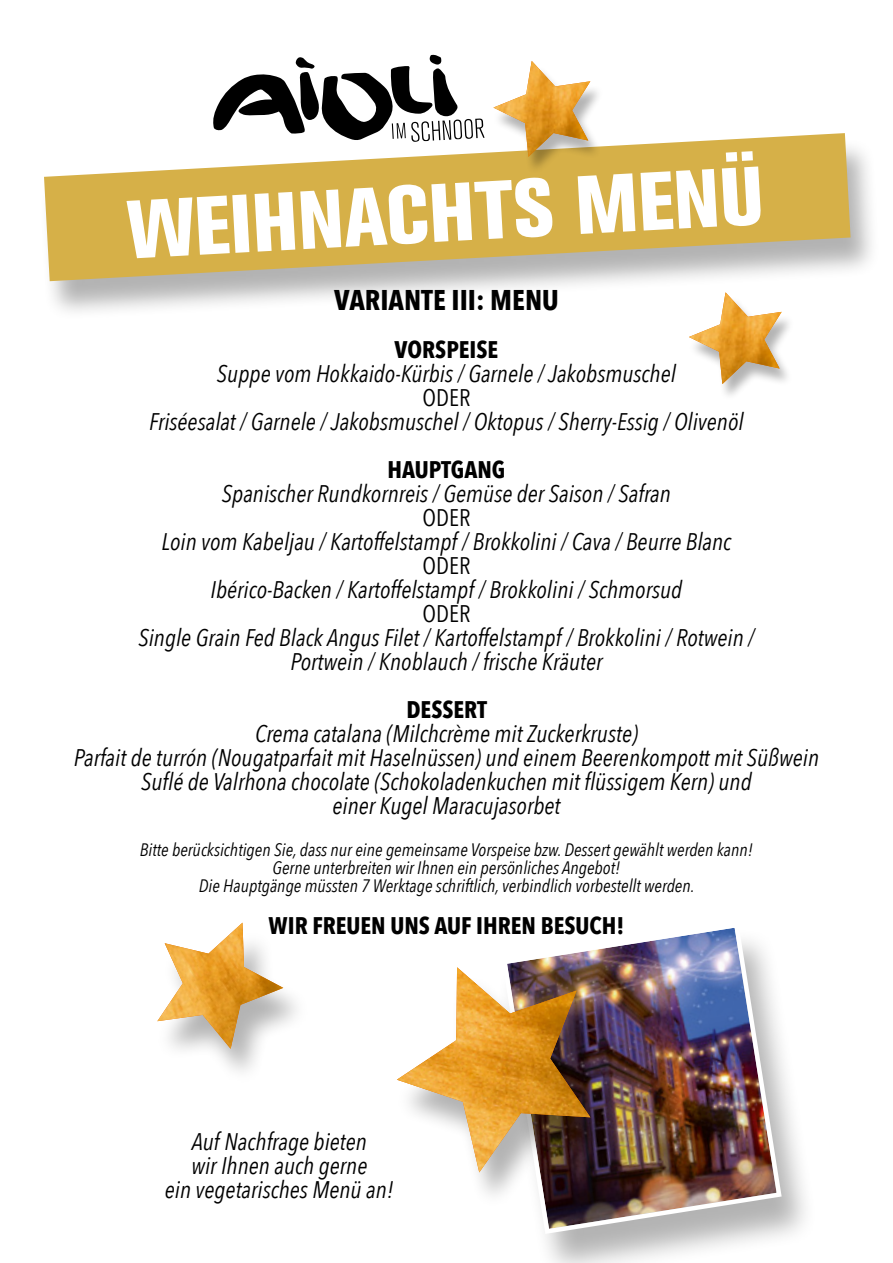
<style>
.page{position:relative;width:893px;height:1263px;background:#fff}
.page>*{position:absolute;margin:0;border:0;box-sizing:border-box;transform-origin:0 0}
.t1{font:81.75px "Akzidenz Grotesk BQ X Bd Cnd Alt";color:#fff}
.t2{font:700 28.5px "Avenir Next Condensed";color:#000}
.t3{font:italic 24px/24px "Avenir Next Condensed";color:#000;text-align:center}
.t4{font:700 24px "Avenir Next Condensed";color:#000}
.t5{font:24px "Avenir Next Condensed";color:#000}
.t6{font:italic 18px/18px "Avenir Next Condensed";color:#000;text-align:center}
</style>
<div class="page">
<svg style="left:213px;top:54px;width:271px;height:79px"></svg>
<div style="left:38px;top:137px;width:843px;height:184px;background:#000;opacity:.3"></div>
<svg style="left:44px;top:133px;width:807px;height:148px;background:#d8be74"></svg>
<div style="left:155px;top:929px;width:157px;height:157px;background:#000;opacity:.3"></div>
<img style="left:157px;top:923px;width:126px;height:126px">
<div style="left:492px;top:64px;width:112px;height:111px;background:#000;opacity:.3"></div>
<img style="left:493px;top:61px;width:97px;height:96px">
<div style="left:496px;top:928px;width:321px;height:335px;background:#000;opacity:.3"></div>
<img style="left:499px;top:928px;width:285px;height:308px">
<div style="left:688px;top:296px;width:108px;height:106px;background:#000;opacity:.3"></div>
<img style="left:689px;top:292px;width:93px;height:92px">
<div style="left:395px;top:974px;width:225px;height:236px;background:#000;opacity:.3"></div>
<img style="left:397px;top:967px;width:193px;height:205px">
<h1 class="t1" style="left:125px;top:182px;width:638px;rotate:-3deg">WEIHNACHTS MENÜ</h1>
<p class="t2" style="left:334px;top:282px;width:226px">VARIANTE III: MENU</p>
<p class="t4" style="left:395px;top:335px;width:105px">VORSPEISE</p>
<p class="t3" style="left:217px;top:361px;width:461px">Suppe vom Hokkaido-Kürbis / Garnele / Jakobsmuschel</p>
<p class="t5" style="left:422px;top:377px;width:50px">ODER</p>
<p class="t3" style="left:149px;top:409px;width:596px">Friséesalat / Garnele / Jakobsmuschel / Oktopus / Sherry-Essig / Olivenöl</p>
<p class="t4" style="left:388px;top:455px;width:119px">HAUPTGANG</p>
<p class="t3" style="left:222px;top:481px;width:451px">Spanischer Rundkornreis / Gemüse der Saison / Safran</p>
<p class="t5" style="left:422px;top:497px;width:50px">ODER</p>
<p class="t3" style="left:162px;top:529px;width:571px">Loin vom Kabeljau / Kartoffelstampf / Brokkolini / Cava / Beurre Blanc</p>
<p class="t5" style="left:422px;top:545px;width:50px">ODER</p>
<p class="t3" style="left:211px;top:577px;width:473px">Ibérico-Backen / Kartoffelstampf / Brokkolini / Schmorsud</p>
<p class="t5" style="left:422px;top:593px;width:50px">ODER</p>
<p class="t3" style="left:138px;top:625px;width:617px">Single Grain Fed Black Angus Filet / Kartoffelstampf / Brokkolini / Rotwein /<br>Portwein / Knoblauch / frische Kräuter</p>
<p class="t4" style="left:406px;top:695px;width:82px">DESSERT</p>
<p class="t3" style="left:74px;top:721px;width:747px">Crema catalana (Milchcrème mit Zuckerkruste)<br>Parfait de turrón (Nougatparfait mit Haselnüssen) und einem Beerenkompott mit Süßwein Suflé de Valrhona chocolate (Schokoladenkuchen mit flüssigem Kern) und<br>einer Kugel Maracujasorbet</p>
<p class="t6" style="left:140px;top:840px;width:614px">Bitte berücksichtigen Sie, dass nur eine gemeinsame Vorspeise bzw. Dessert gewählt werden kann!<br>Gerne unterbreiten wir Ihnen ein persönliches Angebot!<br>Die Hauptgänge müssten 7 Werktage schriftlich, verbindlich vorbestellt werden.</p>
<p class="t4" style="left:269px;top:911px;width:357px">WIR FREUEN UNS AUF IHREN BESUCH!</p>
<p class="t3" style="left:165px;top:1129px;width:231px">Auf Nachfrage bieten<br>wir Ihnen auch gerne<br>ein vegetarisches Menü an!</p>
</div>
